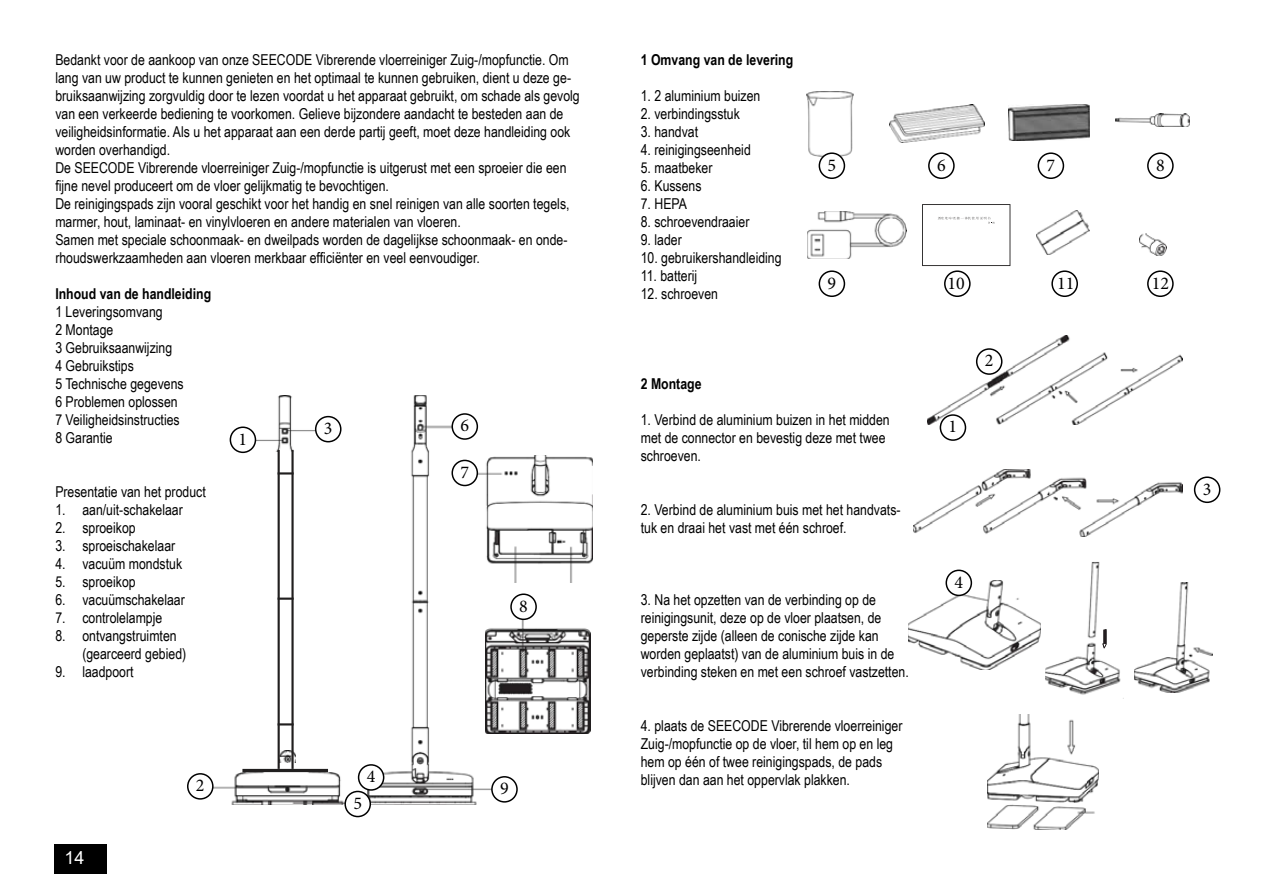
<style>
.page{position:relative;width:1263px;height:893px;background:#fff}
.page>*{position:absolute;margin:0;border:0;box-sizing:border-box;transform-origin:0 0}
.t1{font:18px "Minion Pro";color:#000}
.t2{font:18px "Arial";color:#fff}
.t3{font:15px/18px "Arial Narrow";color:#000}
.t4{font:700 15px "Arial Narrow";color:#000}
</style>
<div class="page">
<div style="left:54px;top:844px;width:52px;height:29px;background:#000"></div>
<div style="left:944px;top:270px;width:27px;height:27px;border:2px solid #000;border-radius:50%"></div>
<div style="left:1051px;top:270px;width:27px;height:27px;border:2px solid #000;border-radius:50%"></div>
<div style="left:1147px;top:270px;width:27px;height:27px;border:2px solid #000;border-radius:50%"></div>
<div style="left:819px;top:270px;width:26px;height:27px;border:2px solid #000;border-radius:50%"></div>
<img style="left:365px;top:396px;width:136px;height:409px">
<div style="left:928px;top:152px;width:27px;height:27px;border:2px solid #000;border-radius:50%"></div>
<div style="left:1037px;top:152px;width:27px;height:27px;border:2px solid #000;border-radius:50%"></div>
<div style="left:1147px;top:152px;width:27px;height:27px;border:2px solid #000;border-radius:50%"></div>
<img style="left:465px;top:455px;width:127px;height:128px">
<img style="left:249px;top:396px;width:80px;height:56px">
<img style="left:280px;top:750px;width:16px;height:13px">
<img style="left:204px;top:772px;width:149px;height:33px">
<hr style="left:278px;top:472px;width:16px;height:3px;background:#211f1f">
<svg style="left:280px;top:598px;width:11px;height:2px"></svg>
<svg style="left:280px;top:723px;width:11px;height:2px"></svg>
<hr style="left:242px;top:769px;width:86px;height:3px;background:#211f1f">
<hr style="left:278px;top:450px;width:2px;height:319px;background:#211f1f">
<hr style="left:291px;top:450px;width:3px;height:319px;background:#211f1f">
<img style="left:485px;top:616px;width:105px;height:118px">
<img style="left:807px;top:91px;width:46px;height:65px">
<img style="left:890px;top:105px;width:94px;height:37px">
<img style="left:1008px;top:104px;width:82px;height:37px">
<img style="left:1116px;top:114px;width:73px;height:13px">
<div style="left:819px;top:153px;width:25px;height:25px;background:#fff;border-radius:50%"></div>
<div style="left:819px;top:152px;width:26px;height:27px;border:2px solid #000;border-radius:50%"></div>
<img style="left:808px;top:211px;width:98px;height:48px">
<svg style="left:922px;top:204px;width:88px;height:62px"></svg>
<img style="left:1036px;top:210px;width:53px;height:45px">
<img style="left:1139px;top:234px;width:27px;height:22px">
<img style="left:928px;top:335px;width:254px;height:90px">
<img style="left:914px;top:469px;width:268px;height:68px">
<img style="left:908px;top:581px;width:133px;height:89px">
<img style="left:1045px;top:562px;width:79px;height:137px">
<svg style="left:1102px;top:629px;width:5px;height:19px"></svg>
<img style="left:1134px;top:582px;width:78px;height:111px">
<img style="left:987px;top:714px;width:112px;height:115px">
<div style="left:230px;top:427px;width:25px;height:25px;background:#fff;border-radius:50%"></div>
<div style="left:230px;top:426px;width:26px;height:27px;border:2px solid #000;border-radius:50%"></div>
<div style="left:316px;top:417px;width:25px;height:25px;background:#fff;border-radius:50%"></div>
<div style="left:315px;top:416px;width:26px;height:26px;border:2px solid #000;border-radius:50%"></div>
<div style="left:452px;top:414px;width:25px;height:25px;background:#fff;border-radius:50%"></div>
<div style="left:451px;top:413px;width:27px;height:27px;border:2px solid #000;border-radius:50%"></div>
<div style="left:452px;top:460px;width:25px;height:25px;background:#fff;border-radius:50%"></div>
<div style="left:451px;top:460px;width:27px;height:26px;border:2px solid #000;border-radius:50%"></div>
<div style="left:511px;top:594px;width:25px;height:25px;background:#fff;border-radius:50%"></div>
<div style="left:510px;top:593px;width:27px;height:27px;border:2px solid #000;border-radius:50%"></div>
<div style="left:492px;top:777px;width:25px;height:25px;background:#fff;border-radius:50%"></div>
<div style="left:491px;top:776px;width:27px;height:27px;border:2px solid #000;border-radius:50%"></div>
<div style="left:188px;top:774px;width:25px;height:25px;background:#fff;border-radius:50%"></div>
<div style="left:187px;top:773px;width:27px;height:27px;border:2px solid #000;border-radius:50%"></div>
<div style="left:359px;top:765px;width:25px;height:25px;background:#fff;border-radius:50%"></div>
<div style="left:358px;top:764px;width:26px;height:27px;border:2px solid #000;border-radius:50%"></div>
<div style="left:345px;top:791px;width:25px;height:25px;background:#fff;border-radius:50%"></div>
<div style="left:344px;top:791px;width:27px;height:26px;border:2px solid #000;border-radius:50%"></div>
<div style="left:940px;top:415px;width:25px;height:25px;background:#fff;border-radius:50%"></div>
<div style="left:940px;top:414px;width:26px;height:27px;border:2px solid #000;border-radius:50%"></div>
<div style="left:977px;top:349px;width:25px;height:25px;background:#fff;border-radius:50%"></div>
<div style="left:976px;top:348px;width:26px;height:27px;border:2px solid #000;border-radius:50%"></div>
<div style="left:1194px;top:476px;width:26px;height:27px;border:2px solid #000;border-radius:50%"></div>
<div style="left:946px;top:570px;width:25px;height:25px;background:#fff;border-radius:50%"></div>
<div style="left:945px;top:570px;width:27px;height:26px;border:2px solid #000;border-radius:50%"></div>
<p class="t3" style="left:55px;top:50px;width:526px">Bedankt voor de aankoop van onze SEECODE Vibrerende vloerreiniger Zuig-/mopfunctie. Om lang van uw product te kunnen genieten en het optimaal te kunnen gebruiken, dient u deze ge&shy;bruiksaanwijzing zorgvuldig door te lezen voordat u het apparaat gebruikt, om schade als gevolg van een verkeerde bediening te voorkomen. Gelieve bijzondere aandacht te besteden aan de veiligheidsinformatie. Als u het apparaat aan een derde partij geeft, moet deze handleiding ook worden overhandigd.<br>De SEECODE Vibrerende vloerreiniger Zuig-/mopfunctie is uitgerust met een sproeier die een fijne nevel produceert om de vloer gelijkmatig te bevochtigen.<br>De reinigingspads zijn vooral geschikt voor het handig en snel reinigen van alle soorten tegels, marmer, hout, laminaat- en vinylvloeren en andere materialen van vloeren.<br>Samen met speciale schoonmaak- en dweilpads worden de dagelijkse schoonmaak- en onde&shy;rhoudswerkzaamheden aan vloeren merkbaar efficiënter en veel eenvoudiger.</p>
<p class="t4" style="left:55px;top:282px;width:157px">Inhoud van de handleiding</p>
<p class="t3" style="left:55px;top:302px;width:130px">1 Leveringsomvang<br>2 Montage<br>3 Gebruiksaanwijzing<br>4 Gebruikstips<br>5 Technische gegevens<br>6 Problemen oplossen<br>7 Veiligheidsinstructies<br>8 Garantie</p>
<p class="t1" style="left:324px;top:416px;width:10px">3</p>
<p class="t1" style="left:460px;top:413px;width:10px">6</p>
<p class="t1" style="left:460px;top:460px;width:10px">7</p>
<p class="t1" style="left:239px;top:427px;width:10px">1</p>
<p class="t3" style="left:55px;top:482px;width:152px">Presentatie van het product</p>
<p class="t3" style="left:55px;top:500px;width:129px">1. aan/uit-schakelaar</p>
<p class="t3" style="left:55px;top:518px;width:82px">2. sproeikop</p>
<p class="t3" style="left:55px;top:536px;width:121px">3. sproeischakelaar</p>
<p class="t3" style="left:55px;top:554px;width:128px">4. vacuüm mondstuk</p>
<p class="t3" style="left:55px;top:572px;width:82px">5. sproeikop</p>
<p class="t3" style="left:55px;top:590px;width:131px">6. vacuümschakelaar</p>
<p class="t3" style="left:55px;top:608px;width:108px">7. controlelampje</p>
<p class="t3" style="left:82px;top:626px;width:105px;text-indent:-27px">8. ontvangstruimten (gearceerd gebied)</p>
<p class="t3" style="left:55px;top:662px;width:80px">9. laadpoort</p>
<p class="t1" style="left:519px;top:594px;width:10px">8</p>
<p class="t2" style="left:65px;top:846px;width:22px">14</p>
<p class="t1" style="left:367px;top:764px;width:10px">4</p>
<p class="t1" style="left:196px;top:773px;width:10px">2</p>
<p class="t1" style="left:500px;top:776px;width:10px">9</p>
<p class="t1" style="left:353px;top:791px;width:10px">5</p>
<p class="t4" style="left:641px;top:48px;width:154px">1 Omvang van de levering</p>
<p class="t3" style="left:641px;top:86px;width:121px">1. 2 aluminium buizen</p>
<p class="t3" style="left:641px;top:104px;width:101px">2. verbindingsstuk</p>
<p class="t3" style="left:641px;top:122px;width:59px">3. handvat</p>
<p class="t3" style="left:641px;top:140px;width:112px">4. reinigingseenheid</p>
<p class="t3" style="left:641px;top:158px;width:73px">5. maatbeker</p>
<p class="t3" style="left:641px;top:176px;width:62px">6. Kussens</p>
<p class="t3" style="left:641px;top:194px;width:48px">7. HEPA</p>
<p class="t3" style="left:641px;top:212px;width:110px">8. schroevendraaier</p>
<p class="t3" style="left:641px;top:230px;width:43px">9. lader</p>
<p class="t3" style="left:641px;top:248px;width:142px">10. gebruikershandleiding</p>
<p class="t3" style="left:641px;top:266px;width:58px">11. batterij</p>
<p class="t3" style="left:641px;top:284px;width:79px">12. schroeven</p>
<p class="t1" style="left:827px;top:153px;width:10px">5</p>
<p class="t1" style="left:827px;top:272px;width:10px">9</p>
<p class="t4" style="left:641px;top:372px;width:62px">2 Montage</p>
<p class="t3" style="left:641px;top:410px;width:250px">1. Verbind de aluminium buizen in het midden met de connector en bevestig deze met twee schroeven.</p>
<p class="t3" style="left:641px;top:500px;width:261px">2. Verbind de aluminium buis met het handvats&shy;tuk en draai het vast met één schroef.</p>
<p class="t3" style="left:641px;top:590px;width:270px">3. Na het opzetten van de verbinding op de reinigingsunit, deze op de vloer plaatsen, de geperste zijde (alleen de conische zijde kan worden geplaatst) van de aluminium buis in de verbinding steken en met een schroef vastzetten.</p>
<p class="t3" style="left:641px;top:716px;width:263px">4. plaats de SEECODE Vibrerende vloerreiniger Zuig-/mopfunctie op de vloer, til hem op en leg hem op één of twee reinigingspads, de pads blijven dan aan het oppervlak plakken.</p>
<p class="t1" style="left:937px;top:153px;width:10px">6</p>
<p class="t1" style="left:948px;top:272px;width:19px">10</p>
<p class="t1" style="left:949px;top:415px;width:10px">1</p>
<p class="t1" style="left:985px;top:349px;width:10px">2</p>
<p class="t1" style="left:954px;top:570px;width:10px">4</p>
<p class="t1" style="left:1046px;top:153px;width:10px">7</p>
<p class="t1" style="left:1057px;top:272px;width:19px">11</p>
<p class="t1" style="left:1156px;top:153px;width:10px">8</p>
<p class="t1" style="left:1152px;top:272px;width:19px">12</p>
<p class="t1" style="left:1203px;top:477px;width:10px">3</p>
</div>
